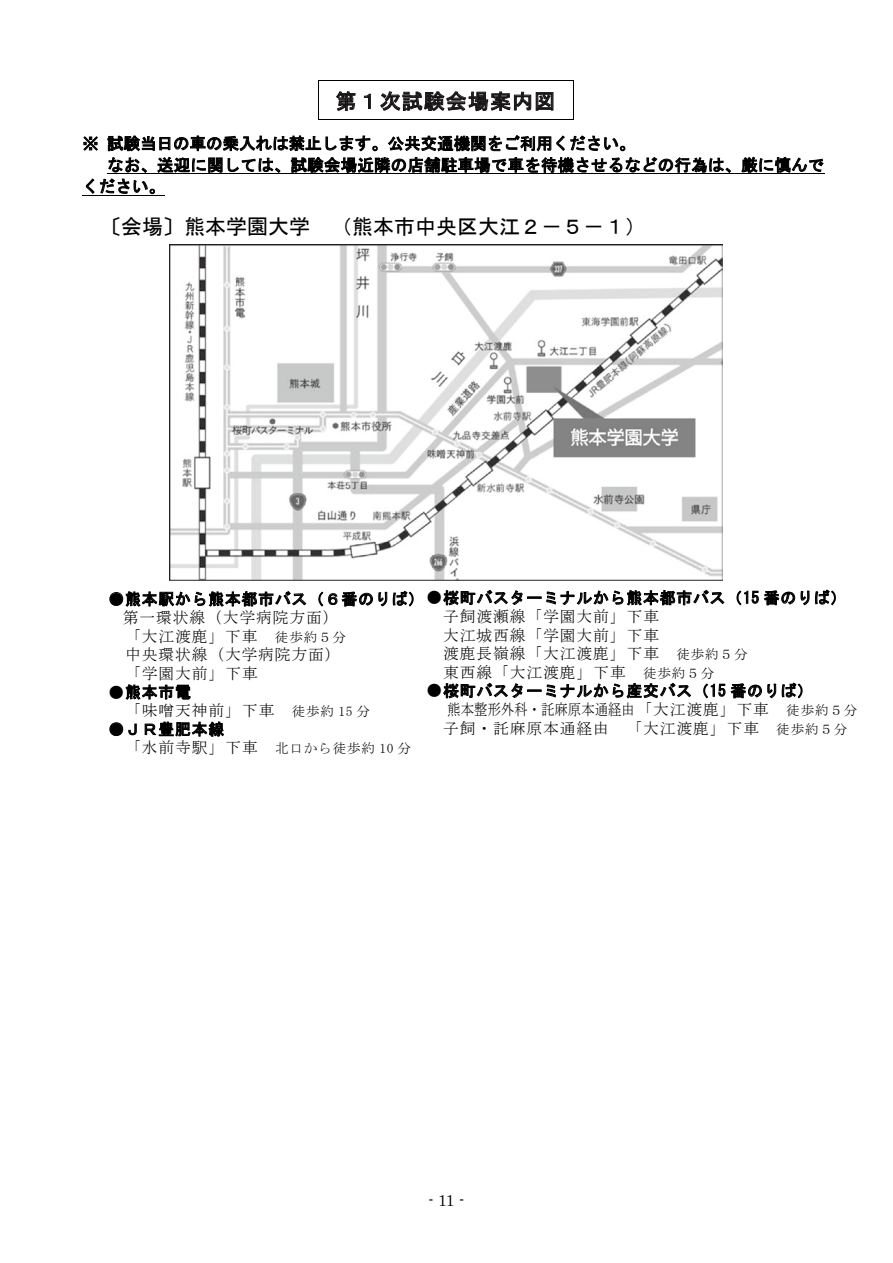
<style>
.page{position:relative;width:893px;height:1263px;background:#fff}
.page>*{position:absolute;margin:0;border:0;box-sizing:border-box;transform-origin:0 0}
.t1{font:21px "MS Gothic";color:#000}
.t2{font:21px "MS Gothic";letter-spacing:.05em;color:#171515}
.t3{font:16.5px/21.5px "MS Gothic";letter-spacing:.01em;color:#000}
.t4{font:15.75px/18.6px "MS Mincho";letter-spacing:.055em;color:#000}
.t5{font:15.75px "MS Gothic";letter-spacing:.055em;color:#000}
.t6{font:15.75px "MS Mincho";letter-spacing:.005em;color:#000;scale:.85 1}
.t7{font:15.75px "Century";color:#000}
.t8{font:13.5px "MS Mincho";letter-spacing:.065em;color:#000}
.s1{font-family:"MS Mincho"}
</style>
<div class="page">
<svg style="left:336px;top:91px;width:20px;height:20px"></svg>
<svg style="left:364px;top:93px;width:7px;height:16px"></svg>
<svg style="left:380px;top:91px;width:173px;height:21px"></svg>
<hr style="left:319px;top:80px;width:254px;height:1px;background:#000">
<hr style="left:318px;top:81px;width:1px;height:38px;background:#000">
<hr style="left:319px;top:119px;width:254px;height:1px;background:#000">
<hr style="left:573px;top:81px;width:1px;height:38px;background:#000">
<svg style="left:109px;top:591px;width:197px;height:15px"></svg>
<svg style="left:319px;top:591px;width:68px;height:15px"></svg>
<svg style="left:393px;top:591px;width:21px;height:15px"></svg>
<svg style="left:126px;top:684px;width:65px;height:16px"></svg>
<svg style="left:109px;top:722px;width:28px;height:14px"></svg>
<svg style="left:145px;top:721px;width:79px;height:16px"></svg>
<svg style="left:443px;top:590px;width:281px;height:15px"></svg>
<svg style="left:737px;top:590px;width:58px;height:15px"></svg>
<svg style="left:801px;top:591px;width:8px;height:14px"></svg>
<svg style="left:815px;top:590px;width:21px;height:15px"></svg>
<svg style="left:443px;top:683px;width:248px;height:15px"></svg>
<svg style="left:703px;top:683px;width:22px;height:15px"></svg>
<svg style="left:731px;top:683px;width:45px;height:15px"></svg>
<svg style="left:782px;top:683px;width:20px;height:15px"></svg>
<svg style="left:741px;top:157px;width:83px;height:16px"></svg>
<hr style="left:107px;top:173px;width:717px;height:1px;background:#000">
<svg style="left:83px;top:135px;width:648px;height:60px"></svg>
<hr style="left:82px;top:195px;width:83px;height:1px;background:#000">
<img style="left:169px;top:245px;width:554px;height:335px">
<h1 class="t2" style="left:336px;top:91px;width:221px">第１次試験会場案内図</h1>
<p class="t3" style="left:107px;top:133px;width:530px">試験当日の車の乗入れは禁止します。公共交通機関をご利用ください。</p>
<p class="t3" style="left:82px;top:133px;width:18px">※</p>
<p class="t3" style="left:82px;top:154px;width:743px;text-indent:25px">なお、送迎に関しては、試験会場近隣の店舗駐車場で車を待機させるなどの行為は、厳に慎んでください。</p>
<h1 class="t1" style="left:331px;top:216px;width:316px">（熊本市中央区大江２－５－１(</h1>
<h1 class="t1" style="left:100px;top:216px;width:211px">〔会場〕熊本学園大学</h1>
<p class="t5" style="left:108px;top:590px;width:739px">●熊本駅から熊本都市バス（６番のりば(<span class="s1">●</span>桜町バスターミナルから熊本都市バス（15 番のりば(</p>
<p class="t4" style="left:123px;top:608px;width:217px">第一環状線（大学病院方面(</p>
<p class="t8" style="left:275px;top:630px;width:73px">徒歩約５分</p>
<p class="t4" style="left:443px;top:607px;width:217px">子飼渡瀬線「学園大前」下車大江城西線「学園大前」下車</p>
<p class="t4" style="left:125px;top:627px;width:217px">「大江渡鹿」下車<br>中央環状線（大学病院方面(「学園大前」下車</p>
<p class="t5" style="left:108px;top:684px;width:84px"><span class="s1">●</span>熊本市電</p>
<p class="t8" style="left:292px;top:704px;width:80px">徒歩約 15 分</p>
<p class="t4" style="left:443px;top:644px;width:217px">渡鹿長嶺線「大江渡鹿」下車</p>
<p class="t8" style="left:643px;top:666px;width:73px">徒歩約５分</p>
<p class="t8" style="left:676px;top:648px;width:73px">徒歩約５分</p>
<p class="t4" style="left:443px;top:663px;width:184px">東西線「大江渡鹿」下車</p>
<p class="t5" style="left:427px;top:683px;width:388px"><span class="s1">●</span>桜町バスターミナルから産交バス（15 番のりば(</p>
<p class="t8" style="left:786px;top:703px;width:73px">徒歩約５分</p>
<p class="t6" style="left:447px;top:701px;width:379px">熊本整形外科・託麻原本通経由「大江渡鹿」下車</p>
<p class="t4" style="left:125px;top:701px;width:150px">「味噌天神前」下車</p>
<p class="t5" style="left:108px;top:721px;width:117px">●ＪＲ豊肥本線</p>
<p class="t4" style="left:443px;top:719px;width:167px">子飼・託麻原本通経由</p>
<p class="t4" style="left:626px;top:719px;width:134px">「大江渡鹿」下車</p>
<p class="t8" style="left:776px;top:722px;width:73px">徒歩約５分</p>
<p class="t4" style="left:125px;top:738px;width:134px">「水前寺駅」下車</p>
<p class="t8" style="left:275px;top:742px;width:137px">北口から徒歩約 10 分</p>
<p class="t7" style="left:428px;top:1186px;width:37px">- 11 -</p>
</div>
